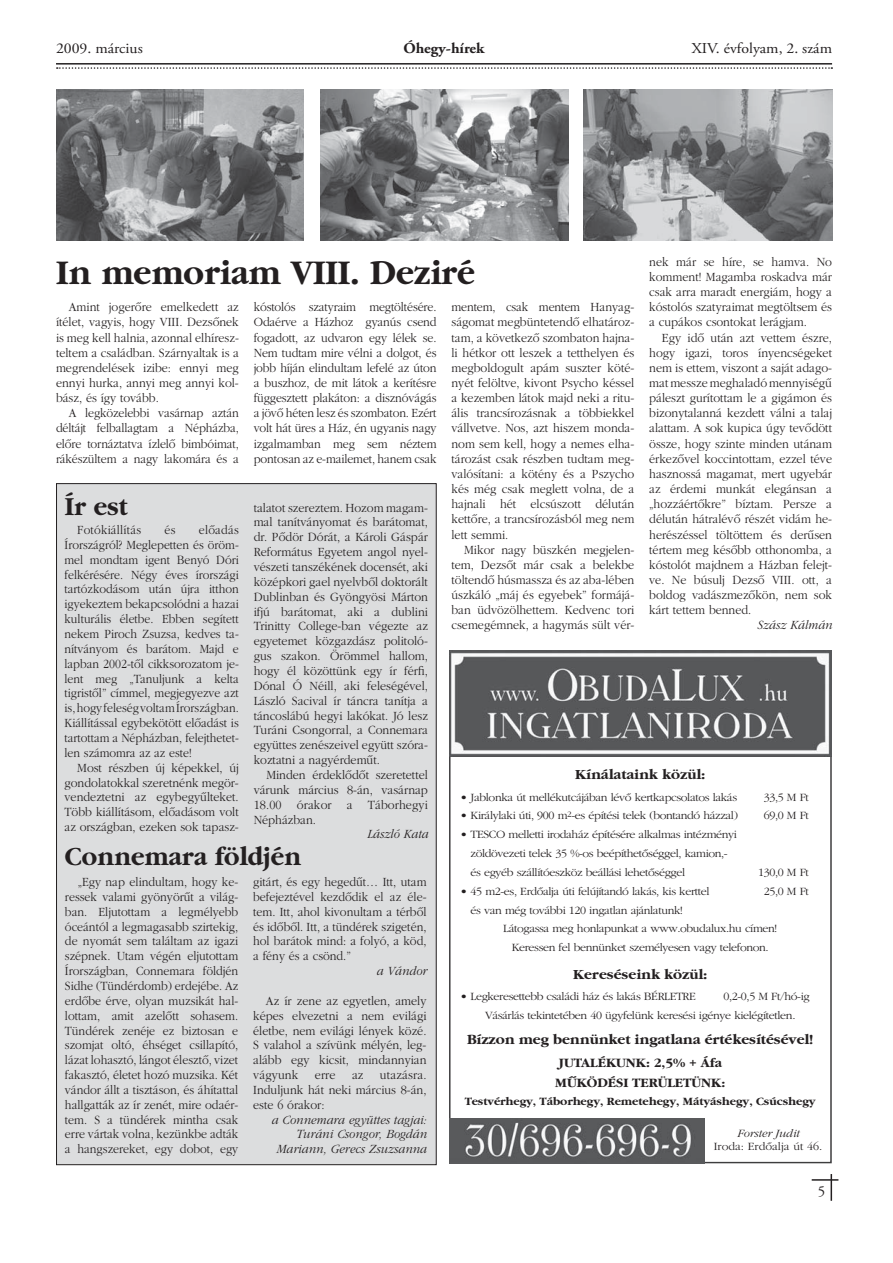
<style>
.page{position:relative;width:893px;height:1263px;background:#fff}
.page>*{position:absolute;margin:0;border:0;box-sizing:border-box;transform-origin:0 0}
.t1{font:36px "Garamond H Bold";color:#231f20;scale:.95 1}
.t2{font:27px "Garamond H Bold";color:#231f20;scale:.95 1}
.t3{font:15px "Adobe Garamond Pro";color:#231f20;scale:1.05 1}
.t4{font:700 15px "Adobe Garamond Pro";color:#231f20;scale:1.05 1}
.t5{font:15px "Adobe Garamond Pro";color:#231f20}
.t6{font:700 14.55px "Gatineau";color:#231f20;scale:1.04 1}
.t7{font:700 13.35px/20.2px "Gatineau";color:#231f20;scale:1.04 1}
.t8{font:13.05px/15.1px "Garamond H Light";color:#231f20;text-align:justify;scale:.93 1}
.t9{font:13.05px/15.1px "Garamond H Light";color:#231f20;text-align:justify;scale:.92 1}
.t10{font:13.05px/14.9px "Garamond H Light";color:#231f20;text-align:justify;scale:.91 1}
.t11{font:italic 13.05px/14.9px "Garamond H Light";color:#231f20;text-align:right;scale:.93 1}
.t12{font:13.05px "Garamond H Light";letter-spacing:.02em;color:#231f20;scale:.91 1}
.t13{font:11.55px/18.8px "Gatineau";letter-spacing:-.03em;color:#231f20;scale:1.04 1}
.t14{font:700 11.55px "Gatineau";color:#231f20;scale:1.04 1}
.t15{font:11.55px "Gatineau";color:#231f20;scale:1.04 1}
.t16{font:italic 11.55px "Gatineau";color:#231f20;scale:1.04 1}
</style>
<div class="page">
<div style="left:57px;top:484px;width:379px;height:681px;background:#dcddde"></div>
<svg style="left:831px;top:1174px;width:1px;height:27px"></svg>
<hr style="left:812px;top:1179px;width:26px;height:2px;background:#231f20">
<svg style="left:57px;top:67px;width:775px;height:2px"></svg>
<hr style="left:56px;top:63px;width:776px;height:2px;background:#231f20">
<img style="left:56px;top:90px;width:247px;height:151px">
<img style="left:320px;top:89px;width:249px;height:152px">
<img style="left:584px;top:89px;width:248px;height:151px">
<img style="left:450px;top:650px;width:382px;height:107px">
<img style="left:450px;top:1118px;width:255px;height:45px">
<p class="t3" style="left:56px;top:43px;width:84px">2009. március</p>
<p class="t4" style="left:403px;top:42px;width:79px">Óhegy-hírek</p>
<p class="t3" style="left:692px;top:43px;width:135px">XIV. évfolyam, 2. szám</p>
<p class="t8" style="left:649px;top:255px;width:198px">nek már se híre, se hamva. No komment! Magamba roskadva már csak arra maradt energiám, hogy a kóstolós szatyraimat megtöltsem és a cupákos csontokat lerágjam.</p>
<p class="t8" style="left:649px;top:331px;width:198px;text-indent:13px">Egy idô után azt vettem észre, hogy igazi, toros ínyencségeket nem is ettem, viszont a saját adago&shy;mat messze meghaladó mennyiségû páleszt gurítottam le a gigámon és bizonytalanná kezdett válni a talaj alattam. A sok kupica úgy tevôdött össze, hogy szinte minden utánam érkezôvel koccintottam, ezzel téve hasznossá magamat, mert ugyebár az érdemi munkát elegánsan a „hozzáértôkre” bíztam. Persze a délután hátralévô részét vidám he&shy;herészéssel töltöttem és derûsen tértem meg késôbb otthonomba, a kóstolót majdnem a Házban felejt&shy;ve. Ne búsulj Dezsô VIII. ott, a boldog vadászmezôkön, nem sok kárt tettem benned.</p>
<p class="t11" style="left:757px;top:619px;width:82px">Szász Kálmán</p>
<h1 class="t1" style="left:56px;top:258px;width:442px">In memoriam VIII. Deziré</h1>
<p class="t9" style="left:254px;top:300px;width:200px">kóstolós szatyraim megtöltésére.<br>Odaérve a Házhoz gyanús csend fogadott, az udvaron egy lélek se.<br>Nem tudtam mire vélni a dolgot, és jobb híján elindultam lefelé az úton a buszhoz, de mit látok a kerítésre függesztett plakáton: a disznóvágás a jövô héten lesz és szombaton. Ezért volt hát üres a Ház, én ugyanis nagy izgalmamban meg sem néztem pontosan az e-mailemet, hanem csak</p>
<p class="t9" style="left:451px;top:300px;width:200px">mentem, csak mentem Hanyag&shy;ságomat megbüntetendô elhatároz&shy;tam, a következô szombaton hajna&shy;li hétkor ott leszek a tetthelyen és megboldogult apám suszter köté&shy;nyét felöltve, kivont Psycho késsel a kezemben látok majd neki a ritu&shy;ális trancsírozásnak a többiekkel vállvetve. Nos, azt hiszem monda&shy;nom sem kell, hogy a nemes elha&shy;tározást csak részben tudtam meg&shy;valósítani: a kötény és a Pszycho kés még csak meglett volna, de a hajnali hét elcsúszott délután kettôre, a trancsírozásból meg nem lett semmi.</p>
<p class="t8" style="left:451px;top:543px;width:198px;text-indent:13px">Mikor nagy büszkén megjelen&shy;tem, Dezsôt már csak a belekbe töltendô húsmassza és az aba-lében úszkáló „máj és egyebek” formájá&shy;ban üdvözölhettem. Kedvenc tori csemegémnek, a hagymás sült vér-</p>
<p class="t8" style="left:56px;top:300px;width:198px;text-indent:13px">Amint jogerôre emelkedett az ítélet, vagyis, hogy VIII. Dezsônek is meg kell halnia, azonnal elhíresz&shy;teltem a családban. Szárnyaltak is a megrendelések izibe: ennyi meg ennyi hurka, annyi meg annyi kol&shy;bász, és így tovább.</p>
<p class="t9" style="left:56px;top:407px;width:200px;text-indent:13px">A legközelebbi vasárnap aztán déltájt felballagtam a Népházba, elôre tornáztatva ízlelô bimbóimat, rákészültem a nagy lakomára és a</p>
<h2 class="t2" style="left:65px;top:495px;width:68px">Ír est</h2>
<p class="t8" style="left:254px;top:501px;width:189px">talatot szereztem. Hozom magam&shy;mal tanítványomat és barátomat, dr. Pôdör Dórát, a Károli Gáspár Református Egyetem angol nyel&shy;vészeti tanszékének docensét, aki középkori gael nyelvbôl doktorált Dublinban és Gyöngyösi Márton ifjú barátomat, aki a dublini Trinitty College-ban végezte az egyetemet közgazdász politoló&shy;gus szakon. Örömmel hallom, hogy él közöttünk egy ír férfi, Dónal Ó Néill, aki feleségével, László Sacival ír táncra tanítja a táncoslábú hegyi lakókat. Jó lesz Turáni Csongorral, a Connemara együttes zenészeivel együtt szóra&shy;koztatni a nagyérdemût.</p>
<p class="t8" style="left:254px;top:768px;width:189px;text-indent:13px">Minden érdeklôdôt szeretettel várunk március 8-án, vasárnap 18.00 órakor a Táborhegyi Népházban.</p>
<p class="t11" style="left:367px;top:828px;width:67px">László Kata</p>
<p class="t10" style="left:65px;top:523px;width:193px;text-indent:134px">elôadás Írországról? Meglepetten és öröm&shy;mel mondtam igent Benyó Dóri felkérésére. Négy éves írországi tartózkodásom után újra itthon igyekeztem bekapcsolódni a hazai kulturális életbe. Ebben segített nekem Piroch Zsuzsa, kedves ta&shy;nítványom és barátom. Majd e lapban 2002-tôl cikksorozatom je&shy;lent meg „Tanuljunk a kelta tigristôl” címmel, megjegyezve azt is, hogy feleség voltam Írországban.<br>Kiállítással egybekötött elôadást is tartottam a Népházban, felejthetet&shy;len számomra az az este!</p>
<p class="t8" style="left:65px;top:761px;width:189px;text-indent:13px">Most részben új képekkel, új gondolatokkal szeretnénk megör&shy;vendeztetni az egybegyûlteket.<br>Több kiállításom, elôadásom volt az országban, ezeken sok tapasz-</p>
<p class="t12" style="left:77px;top:525px;width:72px">Fotókiállítás</p>
<p class="t10" style="left:165px;top:523px;width:14px">és</p>
<p class="t6" style="left:575px;top:765px;width:127px">Kínálataink közül:</p>
<p class="t13" style="left:460px;top:788px;width:268px">• Jablonka út mellékutcájában lévô kertkapcsolatos lakás</p>
<p class="t13" style="left:764px;top:788px;width:45px">33,5 M Ft</p>
<p class="t13" style="left:460px;top:807px;width:269px">• Királylaki úti, 900 m<sup>2</sup>-es építési telek (bontandó házzal)</p>
<p class="t13" style="left:764px;top:807px;width:45px">69,0 M Ft</p>
<p class="t13" style="left:471px;top:826px;width:258px;text-indent:-10px">• TESCO melletti irodaház építésére alkalmas intézményi zöldövezeti telek 35 %-os beépíthetôséggel, kamion,- és egyéb szállítóeszköz beállási lehetôséggel</p>
<h2 class="t2" style="left:65px;top:845px;width:250px">Connemara földjén</h2>
<p class="t9" style="left:65px;top:875px;width:190px;text-indent:13px">„Egy nap elindultam, hogy ke&shy;ressek valami gyönyörût a világ&shy;ban. Eljutottam a legmélyebb óceántól a legmagasabb szirtekig, de nyomát sem találtam az igazi szépnek. Utam végén eljutottam Írországban, Connemara földjén Sidhe (Tündérdomb) erdejébe. Az erdôbe érve, olyan muzsikát hal&shy;lottam, amit azelôtt sohasem.<br>Tündérek zenéje ez biztosan e szomjat oltó, éhséget csillapító, lázat lohasztó, lángot élesztô, vizet fakasztó, életet hozó muzsika. Két vándor állt a tisztáson, és áhítattal hallgatták az ír zenét, mire odaér&shy;tem. S a tündérek mintha csak erre vártak volna, kezünkbe adták a hangszereket, egy dobot, egy</p>
<p class="t9" style="left:253px;top:875px;width:190px">gitárt, és egy hegedût… Itt, utam befejeztével kezdôdik el az éle&shy;tem. Itt, ahol kivonultam a térbôl és idôbôl. Itt, a tündérek szigetén, hol barátok mind: a folyó, a köd, a fény és a csönd.”</p>
<p class="t13" style="left:758px;top:864px;width:50px">130,0 M Ft</p>
<p class="t13" style="left:460px;top:883px;width:241px">• 45 m2-es, Erdôalja úti felújítandó lakás, kis kerttel</p>
<p class="t13" style="left:764px;top:883px;width:45px">25,0 M Ft</p>
<p class="t13" style="left:471px;top:901px;width:206px">és van még további 120 ingatlan ajánlatunk!</p>
<p class="t13" style="left:503px;top:920px;width:265px">Látogassa meg honlapunkat a www.obudalux.hu címen!</p>
<p class="t13" style="left:512px;top:939px;width:249px">Keressen fel bennünket személyesen vagy telefonon.</p>
<p class="t6" style="left:573px;top:965px;width:131px">Kereséseink közül:</p>
<p class="t13" style="left:460px;top:988px;width:228px">• Legkeresettebb családi ház és lakás BÉRLETRE</p>
<p class="t11" style="left:376px;top:964px;width:56px">a Vándor</p>
<p class="t8" style="left:253px;top:994px;width:188px;text-indent:13px">Az ír zene az egyetlen, amely képes elvezetni a nem evilági életbe, nem evilági lények közé.<br>S valahol a szívünk mélyén, leg&shy;alább egy kicsit, mindannyian vágyunk</p>
<p class="t13" style="left:485px;top:988px;width:314px;text-indent:238px">0,2-0,5 M Ft/hó-ig<br>Vásárlás tekintetében 40 ügyfelünk keresési igénye kielégítetlen.</p>
<p class="t6" style="left:467px;top:1030px;width:335px">Bízzon meg bennünket ingatlana értékesítésével!</p>
<p class="t7" style="left:555px;top:1052px;width:165px">JUTALÉKUNK: 2,5% + Áfa<br>MÛKÖDÉSI TERÜLETÜNK:</p>
<p class="t14" style="left:465px;top:1094px;width:339px">Testvérhegy, Táborhegy, Remetehegy, Mátyáshegy, Csúcshegy</p>
<p class="t16" style="left:737px;top:1126px;width:62px">Forster Judit</p>
<p class="t15" style="left:714px;top:1142px;width:106px">Iroda: Erdôalja út 46.</p>
<p class="t8" style="left:253px;top:1068px;width:188px;text-indent:127px">utazásra.<br>Induljunk hát neki március 8-án, este 6 órakor:</p>
<p class="t11" style="left:271px;top:1113px;width:169px">a Connemara együttes tagjai:<br>Turáni Csongor, Bogdán<br>Mariann, Gerecs Zsuzsanna</p>
<p class="t8" style="left:315px;top:1068px;width:24px">erre</p>
<p class="t8" style="left:352px;top:1068px;width:14px">az</p>
<p class="t5" style="left:818px;top:1185px;width:9px">5</p>
</div>
